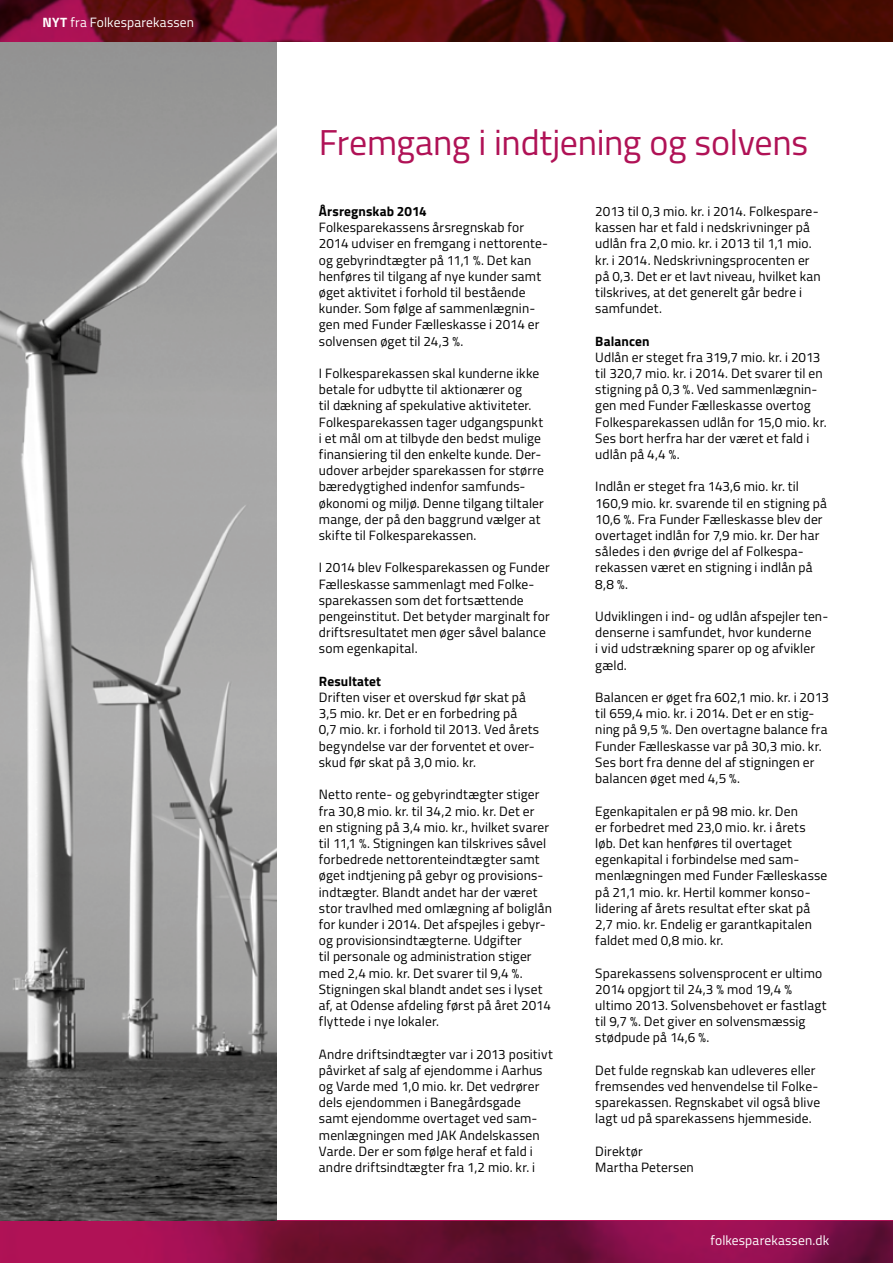
<style>
.page{position:relative;width:893px;height:1263px;background:#fff}
.page>*{position:absolute;margin:0;border:0;box-sizing:border-box;transform-origin:0 0}
.t1{font:36px "Titillium";letter-spacing:-.01em;color:#b01256}
.t2{font:13.5px/16.2px "Titillium";letter-spacing:.01em;color:#000}
.t3{font:13.5px "Titillium";letter-spacing:.01em;color:#fff}
.t4{font:700 13.5px "Titillium";letter-spacing:.01em;color:#000}
.s1{font-weight:700}
</style>
<div class="page">
<svg style="left:0;top:1220px;width:893px;height:43px;background:#831042"></svg>
<svg style="left:0;top:0;width:893px;height:42px;background:#5a0c15"></svg>
<img style="left:0;top:43px;width:276px;height:1177px">
<p class="t3" style="left:43px;top:13px;width:153px"><span class="s1">NYT</span> fra Folkesparekassen</p>
<h1 class="t1" style="left:319px;top:116px;width:491px">Fremgang i indtjening og solvens</h1>
<p class="t4" style="left:319px;top:201px;width:109px">Årsregnskab 2014</p>
<p class="t2" style="left:319px;top:219px;width:231px">Folkesparekassens årsregnskab for 2014 udviser en fremgang i nettorente&shy;og gebyrindtægter på 11,1 %. Det kan henføres til tilgang af nye kunder samt øget aktivitet i forhold til bestående kunder. Som følge af sammenlægnin&shy;gen med Funder Fælleskasse i 2014 er solvensen øget til 24,3 %.</p>
<p class="t2" style="left:319px;top:365px;width:227px">I Folkesparekassen skal kunderne ikke betale for udbytte til aktionærer og<br>til dækning af spekulative aktiviteter.<br>Folkesparekassen tager udgangspunkt i et mål om at tilbyde den bedst mulige finansiering til den enkelte kunde. Der&shy;udover arbejder sparekassen for større bæredygtighed indenfor samfunds&shy;økonomi og miljø. Denne tilgang tiltaler mange, der på den baggrund vælger at skifte til Folkesparekassen.</p>
<p class="t2" style="left:319px;top:559px;width:232px">I 2014 blev Folkesparekassen og Funder Fælleskasse sammenlagt med Folke&shy;sparekassen som det fortsættende pengeinstitut. Det betyder marginalt for driftsresultatet men øger såvel balance som egenkapital.</p>
<p class="t4" style="left:319px;top:671px;width:64px">Resultatet</p>
<p class="t2" style="left:319px;top:689px;width:222px">Driften viser et overskud før skat på 3,5 mio. kr. Det er en forbedring på<br>0,7 mio. kr. i forhold til 2013. Ved årets begyndelse var der forventet et over&shy;skud før skat på 3,0 mio. kr.</p>
<p class="t2" style="left:319px;top:786px;width:235px">Netto rente- og gebyrindtægter stiger fra 30,8 mio. kr. til 34,2 mio. kr. Det er<br>en stigning på 3,4 mio. kr., hvilket svarer til 11,1 %. Stigningen kan tilskrives såvel forbedrede nettorenteindtægter samt øget indtjening på gebyr og provisions&shy;indtægter. Blandt andet har der været stor travlhed med omlægning af boliglån for kunder i 2014. Det afspejles i gebyr&shy;og provisionsindtægterne. Udgifter<br>til personale og administration stiger med 2,4 mio. kr. Det svarer til 9,4 %.<br>Stigningen skal blandt andet ses i lyset af, at Odense afdeling først på året 2014 flyttede i nye lokaler.</p>
<p class="t2" style="left:319px;top:1045px;width:235px">Andre driftsindtægter var i 2013 positivt påvirket af salg af ejendomme i Aarhus og Varde med 1,0 mio. kr. Det vedrører dels ejendommen i Banegårdsgade samt ejendomme overtaget ved sam&shy;menlægningen med JAK Andelskassen Varde. Der er som følge heraf et fald i andre driftsindtægter fra 1,2 mio. kr. i</p>
<p class="t2" style="left:595px;top:203px;width:227px">2013 til 0,3 mio. kr. i 2014. Folkespare&shy;kassen har et fald i nedskrivninger på udlån fra 2,0 mio. kr. i 2013 til 1,1 mio. kr. i 2014. Nedskrivningsprocenten er på 0,3. Det er et lavt niveau, hvilket kan tilskrives, at det generelt går bedre i samfundet.</p>
<p class="t4" style="left:595px;top:331px;width:56px">Balancen</p>
<p class="t2" style="left:595px;top:348px;width:233px">Udlån er steget fra 319,7 mio. kr. i 2013 til 320,7 mio. kr. i 2014. Det svarer til en stigning på 0,3 %. Ved sammenlægnin&shy;gen med Funder Fælleskasse overtog Folkesparekassen udlån for 15,0 mio. kr.<br>Ses bort herfra har der været et fald i udlån på 4,4 %.</p>
<p class="t2" style="left:595px;top:478px;width:233px">Indlån er steget fra 143,6 mio. kr. til 160,9 mio. kr. svarende til en stigning på 10,6 %. Fra Funder Fælleskasse blev der overtaget indlån for 7,9 mio. kr. Der har således i den øvrige del af Folkespa&shy;rekassen været en stigning i indlån på 8,8 %.</p>
<p class="t2" style="left:595px;top:608px;width:234px">Udviklingen i ind- og udlån afspejler ten&shy;denserne i samfundet, hvor kunderne<br>i vid udstrækning sparer op og afvikler gæld.</p>
<p class="t2" style="left:595px;top:689px;width:235px">Balancen er øget fra 602,1 mio. kr. i 2013 til 659,4 mio. kr. i 2014. Det er en stig&shy;ning på 9,5 %. Den overtagne balance fra Funder Fælleskasse var på 30,3 mio. kr.<br>Ses bort fra denne del af stigningen er balancen øget med 4,5 %.</p>
<p class="t2" style="left:595px;top:802px;width:234px">Egenkapitalen er på 98 mio. kr. Den<br>er forbedret med 23,0 mio. kr. i årets løb. Det kan henføres til overtaget egenkapital i forbindelse med sam&shy;menlægningen med Funder Fælleskasse på 21,1 mio. kr. Hertil kommer konso&shy;lidering af årets resultat efter skat på 2,7 mio. kr. Endelig er garantkapitalen faldet med 0,8 mio. kr.</p>
<p class="t2" style="left:595px;top:964px;width:233px">Sparekassens solvensprocent er ultimo 2014 opgjort til 24,3 % mod 19,4 % ultimo 2013. Solvensbehovet er fastlagt til 9,7 %. Det giver en solvensmæssig stødpude på 14,6 %.</p>
<p class="t2" style="left:595px;top:1061px;width:226px">Det fulde regnskab kan udleveres eller fremsendes ved henvendelse til Folke&shy;sparekassen. Regnskabet vil også blive lagt ud på sparekassens hjemmeside.</p>
<p class="t2" style="left:595px;top:1142px;width:100px">Direktør<br>Martha Petersen</p>
<p class="t3" style="left:710px;top:1231px;width:120px">folkesparekassen.dk</p>
</div>
